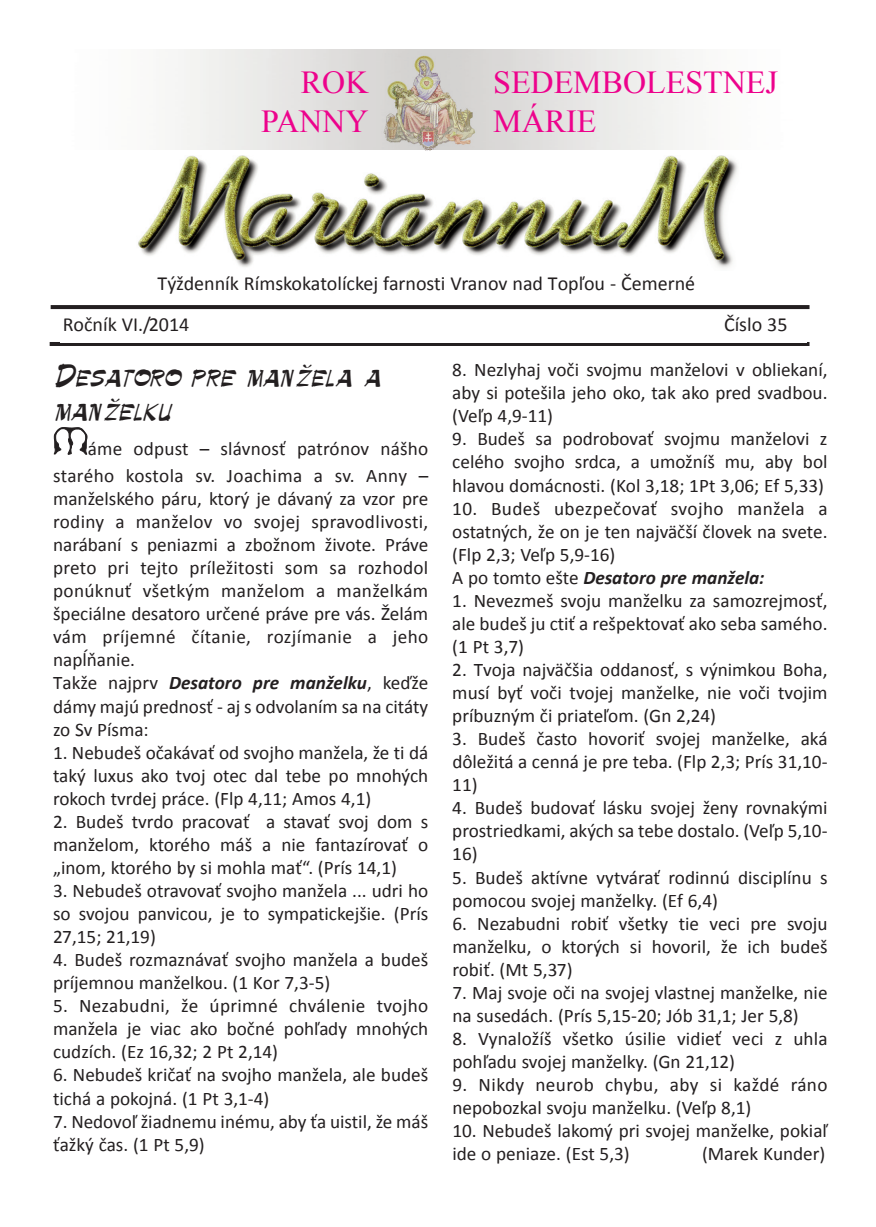
<style>
.page{position:relative;width:876px;height:1227px;background:#fff}
.page>*{position:absolute;margin:0;border:0;box-sizing:border-box;transform-origin:0 0}
.t1{font:32px/38.4px "Times New Roman";color:#ed028c;text-align:right}
.t2{font:28px/33.6px "Palette";color:#231f20}
.t3{font:20px/40.6px "Calibri";color:#231f20}
.t4{font:19.2px/23px "Calibri";color:#231f20}
.s1{font-family:"Bard";font-size:32px}
.s2{font-weight:700;font-style:italic}
</style>
<div class="page">
<img style="left:138px;top:155px;width:600px;height:113px">
<svg style="left:50px;top:342px;width:759px;height:4px;fill:#231f20"></svg>
<svg style="left:51px;top:305px;width:758px;height:4px;background:#262223"></svg>
<img style="left:381px;top:53px;width:95px;height:98px">
<h1 class="t1" style="left:261px;top:63px;width:109px">ROK<br>PANNY</h1>
<h1 class="t1" style="left:493px;top:63px;width:286px;text-align:left">SEDEMBOLESTNEJ<br>MÁRIE</h1>
<p class="t3" style="left:63px;top:265px;width:633px;text-indent:95px">Týždenník Rímskokatolíckej farnosti Vranov nad Topľou - Čemerné<br>Ročník VI./2014</p>
<p class="t3" style="left:723px;top:306px;width:65px">Číslo 35</p>
<h2 class="t2" style="left:53px;top:360px;width:330px">Desatoro pre manžela a manželku</h2>
<p class="t4" style="left:53px;top:437px;width:376px;line-height:27px"><span class="s1">M</span>áme odpust – slávnosť patrónov nášho starého kostola sv. Joachima a sv. Anny –</p>
<p class="t4" style="left:53px;top:488px;width:376px">manželského páru, ktorý je dávaný za vzor pre rodiny a manželov vo svojej spravodlivosti, narábaní s peniazmi a zbožnom živote. Práve preto pri tejto príležitosti som sa rozhodol ponúknuť všetkým manželom a manželkám špeciálne desatoro určené práve pre vás. Želám vám príjemné čítanie, rozjímanie a jeho napĺňanie.<br>Takže najprv <span class="s2">Desatoro pre manželku</span>, keďže dámy majú prednosť - aj s odvolaním sa na citáty zo Sv Písma:</p>
<p class="t4" style="left:53px;top:742px;width:376px;text-align:justify">1. Nebudeš očakávať od svojho manžela, že ti dá taký luxus ako tvoj otec dal tebe po mnohých rokoch tvrdej práce. (Flp 4,11; Amos 4,1)</p>
<p class="t4" style="left:53px;top:811px;width:376px;text-align:justify">2. Budeš tvrdo pracovať a stavať svoj dom s manželom, ktorého máš a nie fantazírovať o „inom, ktorého by si mohla mať“. (Prís 14,1)</p>
<p class="t4" style="left:53px;top:880px;width:376px;text-align:justify">3. Nebudeš otravovať svojho manžela ... udri ho so svojou panvicou, je to sympatickejšie. (Prís 27,15; 21,19)</p>
<p class="t4" style="left:53px;top:950px;width:376px">4. Budeš rozmaznávať svojho manžela a budeš príjemnou manželkou. (1 Kor 7,3-5)</p>
<p class="t4" style="left:53px;top:996px;width:376px;text-align:justify">5. Nezabudni, že úprimné chválenie tvojho manžela je viac ako bočné pohľady mnohých cudzích. (Ez 16,32; 2 Pt 2,14)</p>
<p class="t4" style="left:53px;top:1065px;width:376px">6. Nebudeš kričať na svojho manžela, ale budeš tichá a pokojná. (1 Pt 3,1-4)</p>
<p class="t4" style="left:53px;top:1111px;width:376px">7. Nedovoľ žiadnemu inému, aby ťa uistil, že máš ťažký čas. (1 Pt 5,9)</p>
<p class="t4" style="left:452px;top:360px;width:376px;text-align:justify">8. Nezlyhaj voči svojmu manželovi v obliekaní, aby si potešila jeho oko, tak ako pred svadbou. (Veľp 4,9-11)</p>
<p class="t4" style="left:452px;top:429px;width:376px;text-align:justify">9. Budeš sa podrobovať svojmu manželovi z celého svojho srdca, a umožníš mu, aby bol hlavou domácnosti. (Kol 3,18; 1Pt 3,06; Ef 5,33)</p>
<p class="t4" style="left:452px;top:498px;width:376px">10. Budeš ubezpečovať svojho manžela a ostatných, že on je ten najväčší človek na svete. (Flp 2,3; Veľp 5,9-16)<br>A po tomto ešte <span class="s2">Desatoro pre manžela:</span></p>
<p class="t4" style="left:452px;top:590px;width:376px;text-align:justify">1. Nevezmeš svoju manželku za samozrejmosť, ale budeš ju ctiť a rešpektovať ako seba samého. (1 Pt 3,7)</p>
<p class="t4" style="left:452px;top:659px;width:376px;text-align:justify">2. Tvoja najväčšia oddanosť, s výnimkou Boha, musí byť voči tvojej manželke, nie voči tvojim príbuzným či priateľom. (Gn 2,24)</p>
<p class="t4" style="left:452px;top:729px;width:376px;text-align:justify">3. Budeš často hovoriť svojej manželke, aká dôležitá a cenná je pre teba. (Flp 2,3; Prís 31,10- 11)</p>
<p class="t4" style="left:452px;top:798px;width:376px;text-align:justify">4. Budeš budovať lásku svojej ženy rovnakými prostriedkami, akých sa tebe dostalo. (Veľp 5,10- 16)</p>
<p class="t4" style="left:452px;top:867px;width:376px">5. Budeš aktívne vytvárať rodinnú disciplínu s pomocou svojej manželky. (Ef 6,4)</p>
<p class="t4" style="left:452px;top:913px;width:376px;text-align:justify">6. Nezabudni robiť všetky tie veci pre svoju manželku, o ktorých si hovoril, že ich budeš robiť. (Mt 5,37)</p>
<p class="t4" style="left:452px;top:982px;width:376px">7. Maj svoje oči na svojej vlastnej manželke, nie na susedách. (Prís 5,15-20; Jób 31,1; Jer 5,8)</p>
<p class="t4" style="left:452px;top:1028px;width:376px">8. Vynaložíš všetko úsilie vidieť veci z uhla pohľadu svojej manželky. (Gn 21,12)</p>
<p class="t4" style="left:452px;top:1074px;width:376px">9. Nikdy neurob chybu, aby si každé ráno nepobozkal svoju manželku. (Veľp 8,1)</p>
<p class="t4" style="left:452px;top:1120px;width:376px">10. Nebudeš lakomý pri svojej manželke, pokiaľ ide o peniaze. (Est 5,3)</p>
<p class="t4" style="left:701px;top:1144px;width:125px">(Marek Kunder)</p>
</div>
